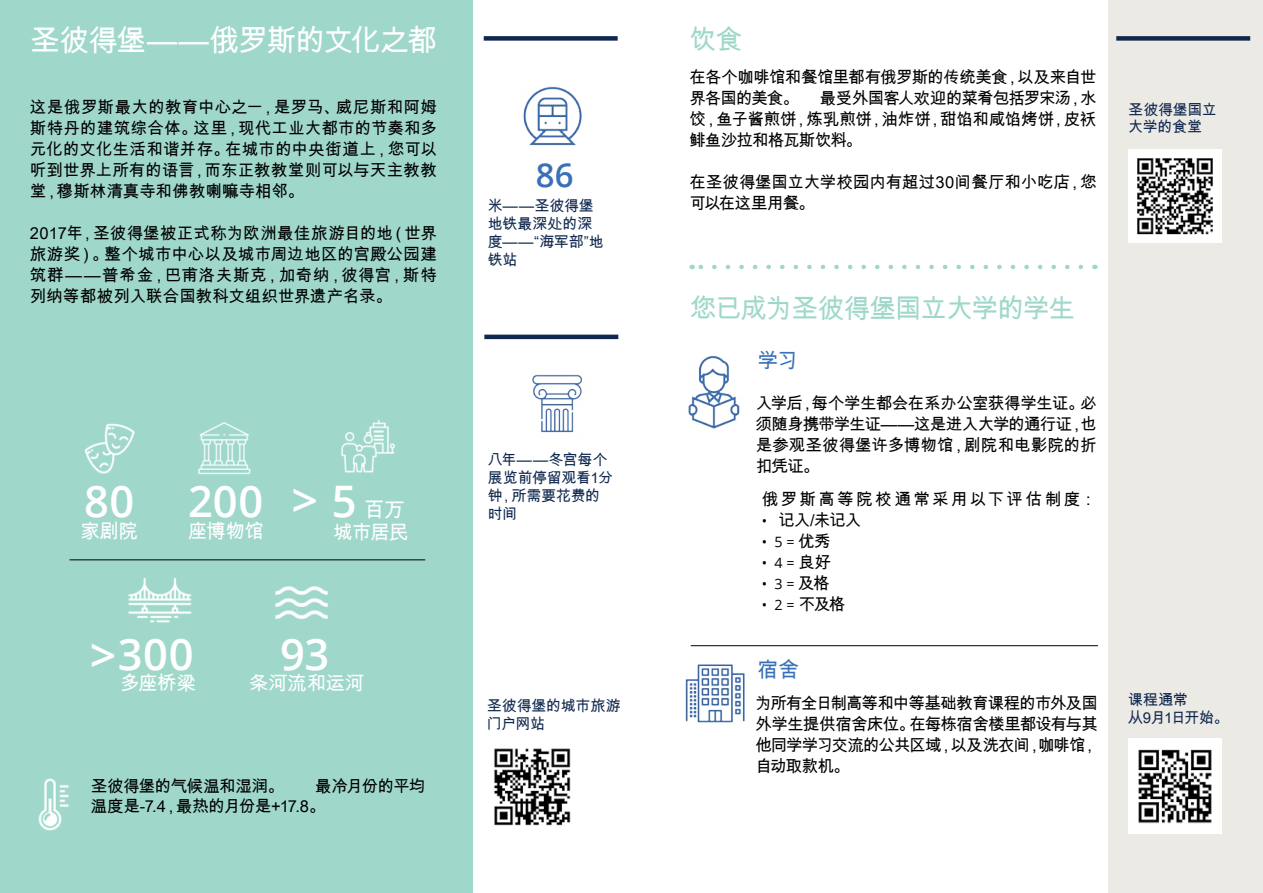
<style>
.page{position:relative;width:1263px;height:893px;background:#fff}
.page>*{position:absolute;margin:0;border:0;box-sizing:border-box;transform-origin:0 0}
.t1{font:600 46.5px "Open Sans";color:#fff}
.t2{font:600 43.5px "Open Sans";letter-spacing:.01em;color:#fff}
.t3{font:600 33px "Open Sans";color:#3970b8}
.t4{font:30px "Arial Unicode MS";letter-spacing:-.045em;color:#fff}
.t5{font:27px "Arial Unicode MS";letter-spacing:-.05em;color:#9fd8ca}
.t6{font:21px "Arial Unicode MS";color:#3970b8}
.t7{font:21px "Arial Unicode MS";color:#fff}
.t8{font:19.5px "Arial Unicode MS";letter-spacing:-.025em;color:#fff}
.t9{font:16.5px/21px "Arial Unicode MS";letter-spacing:-.02em;color:#000;text-align:justify}
.t10{font:16.5px/21px "Arial Unicode MS";letter-spacing:-.045em;color:#000}
.t11{font:16.5px/19.8px "Arial Unicode MS";letter-spacing:-.04em;color:#000}
.t12{font:16.5px "Arial Unicode MS";letter-spacing:.145em;color:#000}
.t13{font:15px/18px "Arial Unicode MS";letter-spacing:-.02em;color:#10284f}
.t14{font:15px/18px "Arial Unicode MS";letter-spacing:-.05em;color:#10284f}
.t15{font:14.25px "Open Sans";color:#000}
.s1{font-family:"Open Sans";font-weight:600;font-size:43.5px}
.s2{font-size:46.5px}
.s3{font-family:"Open Sans";font-size:14.25px}
.s4{font-family:"Arial Unicode MS";font-size:16.5px}
</style>
<div class="page">
<div style="left:0;top:0;width:472px;height:893px;background:#9fd8ca"></div>
<div style="left:1109px;top:0;width:154px;height:893px;background:#eceae5"></div>
<div style="left:484px;top:36px;width:134px;height:5px;background:#10284f"></div>
<hr style="left:484px;top:335px;width:134px;height:4px;background:#10284f">
<div style="left:1116px;top:36px;width:134px;height:5px;background:#10284f"></div>
<svg style="left:692px;top:265px;width:389px;height:4px"></svg>
<img style="left:494px;top:748px;width:77px;height:78px">
<img style="left:198px;top:422px;width:53px;height:53px">
<img style="left:38px;top:778px;width:31px;height:53px">
<img style="left:84px;top:423px;width:51px;height:51px">
<img style="left:523px;top:86px;width:59px;height:60px">
<img style="left:341px;top:420px;width:54px;height:53px">
<hr style="left:70px;top:559px;width:355px;height:1px;background:#000">
<hr style="left:691px;top:645px;width:407px;height:1px;background:#000">
<img style="left:1128px;top:150px;width:93px;height:93px">
<img style="left:685px;top:664px;width:60px;height:59px">
<img style="left:688px;top:356px;width:52px;height:73px">
<img style="left:532px;top:374px;width:51px;height:59px">
<img style="left:275px;top:586px;width:53px;height:33px">
<img style="left:128px;top:578px;width:64px;height:45px">
<img style="left:1128px;top:739px;width:93px;height:94px">
<h3 class="t4" style="left:30px;top:19px;width:409px">圣彼得堡——俄罗斯的文化之都</h3>
<h3 class="t5" style="left:689px;top:20px;width:54px">饮食</h3>
<p class="t9" style="left:30px;top:96px;width:409px">这是俄罗斯最大的教育中心之一，是罗马、威尼斯和阿姆斯特丹的建筑综合体。这里，现代工业大都市的节奏和多元化的文化生活和谐并存。在城市的中央街道上，您可以听到世界上所有的语言，而东正教教堂则可以与天主教教堂，穆斯林清真寺和佛教喇嘛寺相邻。</p>
<p class="t9" style="left:30px;top:222px;width:409px">2017年，圣彼得堡被正式称为欧洲最佳旅游目的地（世界旅游奖）。整个城市中心以及城市周边地区的宫殿公园建筑群——普希金，巴甫洛夫斯克，加奇纳，彼得宫，斯特列纳等都被列入联合国教科文组织世界遗产名录。</p>
<h3 class="t3" style="left:536px;top:152px;width:39px">86</h3>
<p class="t13" style="left:488px;top:196px;width:117px">米——圣彼得堡地铁最深处的深度——“海军部”地铁站</p>
<h2 class="t2" style="left:188px;top:471px;width:77px">200</h2>
<h2 class="t2" style="left:84px;top:471px;width:52px">80</h2>
<h1 class="t1" style="left:291px;top:468px;width:28px">&gt;</h1>
<p class="t7" style="left:332px;top:494px;width:75px"><span class="s1">5</span> 百万</p>
<p class="t8" style="left:80px;top:517px;width:59px">家剧院</p>
<p class="t8" style="left:188px;top:517px;width:78px">座博物馆</p>
<p class="t8" style="left:333px;top:518px;width:76px">城市居民</p>
<h2 class="t2" style="left:90px;top:625px;width:105px"><span class="s2">&gt;</span>300</h2>
<p class="t8" style="left:120px;top:669px;width:77px">多座桥梁</p>
<p class="t8" style="left:249px;top:669px;width:117px">条河流和运河</p>
<h2 class="t2" style="left:280px;top:625px;width:51px">93</h2>
<p class="t9" style="left:91px;top:775px;width:195px">圣彼得堡的气候温和湿润。</p>
<p class="t11" style="left:91px;top:776px;width:336px;text-indent:224px">最冷月份的平均温度是-7.4，最热的月份是+17.8。</p>
<p class="t13" style="left:488px;top:450px;width:127px">八年——冬宫每个展览前停留观看1分钟，所需要花费的时间</p>
<p class="t13" style="left:487px;top:696px;width:135px">圣彼得堡的城市旅游门户网站</p>
<p class="t10" style="left:689px;top:66px;width:409px">在各个咖啡馆和餐馆里都有俄罗斯的传统美食，以及来自世界各国的美食。</p>
<p class="t9" style="left:689px;top:87px;width:409px;text-indent:130px">最受外国客人欢迎的菜肴包括罗宋汤，水饺，鱼子酱煎饼，炼乳煎饼，油炸饼，甜馅和咸馅烤饼，皮袄鲱鱼沙拉和格瓦斯饮料。</p>
<p class="t9" style="left:689px;top:171px;width:409px">在圣彼得堡国立大学校园内有超过30间餐厅和小吃店，您可以在这里用餐。</p>
<h3 class="t5" style="left:689px;top:289px;width:387px">您已成为圣彼得堡国立大学的学生</h3>
<p class="t6" style="left:757px;top:345px;width:42px">学习</p>
<p class="t9" style="left:756px;top:393px;width:342px">入学后，每个学生都会在系办公室获得学生证。必须随身携带学生证——这是进入大学的通行证，也是参观圣彼得堡许多博物馆，剧院和电影院的折扣凭证。</p>
<p class="t12" style="left:762px;top:487px;width:336px">俄罗斯高等院校通常采用以下评估制度：</p>
<p class="t9" style="left:762px;top:509px;width:101px"><span class="s3">•</span> 记入/未记入</p>
<p class="t15" style="left:762px;top:532px;width:70px">• 5 = <span class="s4">优秀</span></p>
<p class="t15" style="left:762px;top:553px;width:71px">• 4 = <span class="s4">良好</span></p>
<p class="t15" style="left:762px;top:574px;width:69px">• 3 = <span class="s4">及格</span></p>
<p class="t15" style="left:762px;top:595px;width:85px">• 2 = <span class="s4">不及格</span></p>
<p class="t6" style="left:757px;top:655px;width:43px">宿舍</p>
<p class="t9" style="left:755px;top:692px;width:344px">为所有全日制高等和中等基础教育课程的市外及国外学生提供宿舍床位。在每栋宿舍楼里都设有与其他同学学习交流的公共区域，以及洗衣间，咖啡馆，自动取款机。</p>
<p class="t13" style="left:1128px;top:102px;width:90px;line-height:16.5px">圣彼得堡国立大学的食堂</p>
<p class="t14" style="left:1128px;top:690px;width:102px">课程通常<br>从9月1日开始。</p>
</div>
